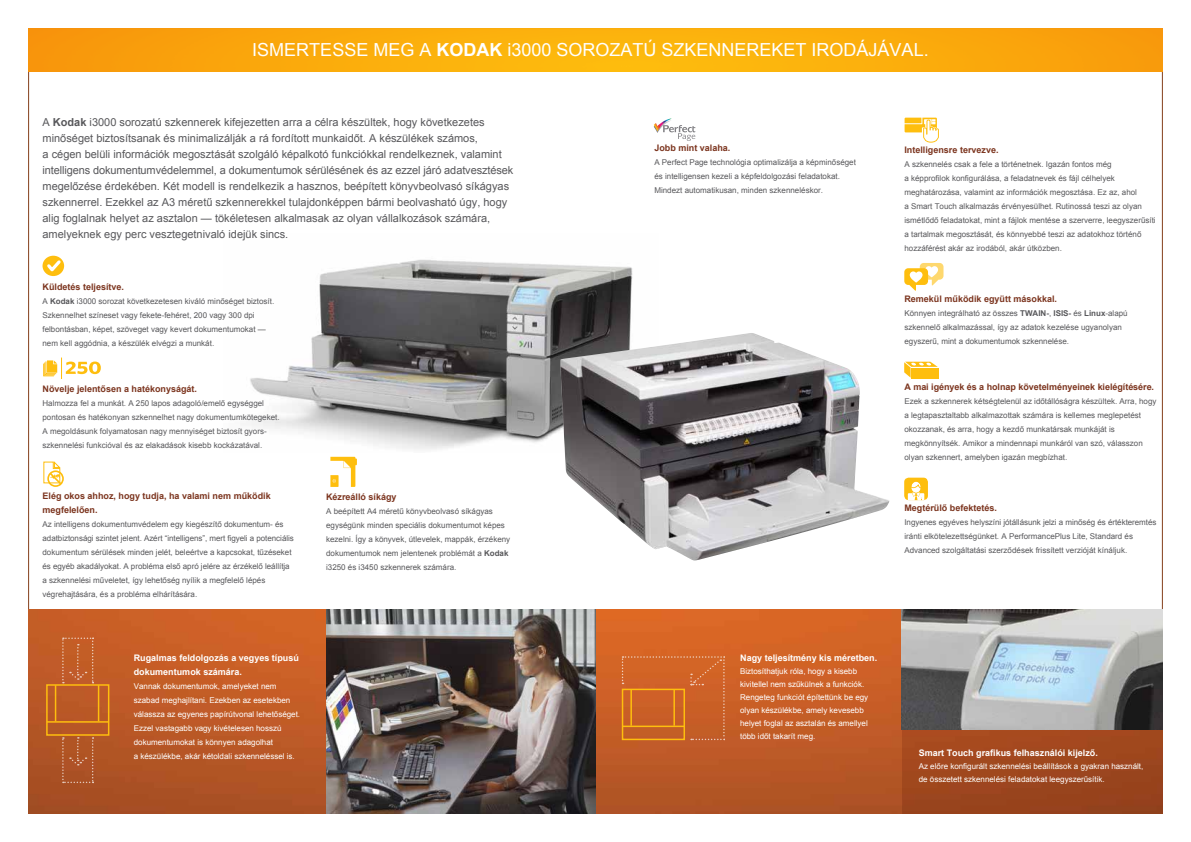
<style>
.page{position:relative;width:1191px;height:842px;background:#fff}
.page>*{position:absolute;margin:0;border:0;box-sizing:border-box;transform-origin:0 0}
.t1{font:18px "Arial";color:#fff}
.t2{font:11px/16px "Arial";color:#58585b}
.t3{font:700 9px/14px "Arial";color:#7c351f}
.t4{font:700 9px/14px "Arial";color:#fff}
.t5{font:8px/14px "Arial";color:#58585b}
.t6{font:8px/13px "Arial";color:#fff}
.s1{font-weight:700}
</style>
<div class="page">
<img style="left:28px;top:609px;width:1134px;height:205px">
<img style="left:28px;top:28px;width:1134px;height:44px">
<img style="left:250px;top:259px;width:383px;height:191px">
<img style="left:560px;top:333px;width:329px;height:227px">
<div style="left:901px;top:730px;width:261px;height:84px;background:#9e461d"></div>
<svg style="left:43px;top:461px;width:21px;height:26px"></svg>
<img style="left:326px;top:610px;width:269px;height:204px">
<img style="left:901px;top:609px;width:261px;height:120px">
<svg style="left:43px;top:256px;width:21px;height:20px"></svg>
<svg style="left:44px;top:257px;width:20px;height:18px"></svg>
<svg style="left:43px;top:358px;width:58px;height:21px"></svg>
<svg style="left:45px;top:637px;width:65px;height:146px;background:#bd5f27"></svg>
<svg style="left:904px;top:263px;width:39px;height:28px"></svg>
<div style="left:911px;top:368px;width:27px;height:10px;background:#febe0e"></div>
<svg style="left:904px;top:362px;width:33px;height:16px"></svg>
<div style="left:904px;top:478px;width:24px;height:22px;background:#febe0e;border-radius:4px"></div>
<svg style="left:908px;top:481px;width:16px;height:19px"></svg>
<svg style="left:621px;top:656px;width:104px;height:85px;background:#ce6528"></svg>
<hr style="left:622px;top:726px;width:62px;height:1px;background:#febe0e">
<hr style="left:673px;top:690px;width:2px;height:36px;background:#febe0e">
<hr style="left:630px;top:690px;width:2px;height:36px;background:#febe0e">
<svg style="left:904px;top:118px;width:35px;height:25px"></svg>
<svg style="left:653px;top:119px;width:42px;height:22px"></svg>
<svg style="left:330px;top:457px;width:27px;height:30px"></svg>
<h1 class="t1" style="left:252px;top:38px;width:198px">ISMERTESSE MEG A <span class="s1">KODAK</span></h1>
<h1 class="t1" style="left:507px;top:38px;width:423px">i3000 SOROZATÚ SZKENNEREKET IRODÁJÁVAL.</h1>
<p class="t2" style="left:43px;top:114px;width:472px">A <span class="s1">Kodak</span> i3000 sorozatú szkennerek kifejezetten arra a célra készültek, hogy következetes minőséget biztosítsanak és minimalizálják a rá fordított munkaidőt. A készülékek számos,<br>a cégen belüli információk megosztását szolgáló képalkotó funkciókkal rendelkeznek, valamint intelligens dokumentumvédelemmel, a dokumentumok sérülésének és az ezzel járó adatvesztések megelőzése érdekében. Két modell is rendelkezik a hasznos, beépített könyvbeolvasó síkágyas szkennerrel. Ezekkel az A3 méretű szkennerekkel tulajdonképpen bármi beolvasható úgy, hogy alig foglalnak helyet az asztalon — tökéletesen alkalmasak az olyan vállalkozások számára, amelyeknek egy perc vesztegetnivaló idejük sincs.</p>
<p class="t3" style="left:43px;top:280px;width:83px">Küldetés teljesítve.</p>
<p class="t5" style="left:43px;top:294px;width:233px">A <span class="s1">Kodak</span> i3000 sorozat következetesen kiváló minőséget biztosít.<br>Szkennelhet színeset vagy fekete-fehéret, 200 vagy 300 dpi felbontásban, képet, szöveget vagy kevert dokumentumokat — nem kell aggódnia, a készülék elvégzi a munkát.</p>
<p class="t3" style="left:43px;top:382px;width:156px">Növelje jelentősen a hatékonyságát.</p>
<p class="t5" style="left:43px;top:397px;width:239px">Halmozza fel a munkát. A 250 lapos adagoló/emelő egységgel pontosan és hatékonyan szkennelhet nagy dokumentumkötegeket.<br>A megoldásunk folyamatosan nagy mennyiséget biztosít gyors&shy;szkennelési funkcióval és az elakadások kisebb kockázatával.</p>
<p class="t3" style="left:43px;top:489px;width:230px">Elég okos ahhoz, hogy tudja, ha valami nem működik megfelelően.</p>
<p class="t5" style="left:43px;top:518px;width:253px">Az intelligens dokumentumvédelem egy kiegészítő dokumentum- és adatbiztonsági szintet jelent. Azért “intelligens”, mert figyeli a potenciális dokumentum sérülések minden jelét, beleértve a kapcsokat, tűzéseket és egyéb akadályokat. A probléma első apró jelére az érzékelő leállítja a szkennelési műveletet, így lehetőség nyílik a megfelelő lépés végrehajtására, és a probléma elhárítására.</p>
<p class="t4" style="left:134px;top:651px;width:167px">Rugalmas feldolgozás a vegyes típusú dokumentumok számára.</p>
<p class="t6" style="left:134px;top:680px;width:168px;line-height:14px">Vannak dokumentumok, amelyeket nem szabad meghajlítani. Ezekben az esetekben válassza az egyenes papírútvonal lehetőséget.<br>Ezzel vastagabb vagy kivételesen hosszú dokumentumokat is könnyen adagolhat<br>a készülékbe, akár kétoldali szkenneléssel is.</p>
<p class="t3" style="left:326px;top:490px;width:72px">Kézreálló síkágy</p>
<p class="t5" style="left:326px;top:504px;width:186px">A beépített A4 méretű könyvbeolvasó síkágyas egységünk minden speciális dokumentumot képes kezelni. Így a könyvek, útlevelek, mappák, érzékeny dokumentumok nem jelentenek problémát a <span class="s1">Kodak </span>i3250 és i3450 szkennerek számára.</p>
<p class="t3" style="left:654px;top:141px;width:78px">Jobb mint valaha.</p>
<p class="t5" style="left:654px;top:156px;width:203px">A Perfect Page technológia optimalizálja a képminőséget és intelligensen kezeli a képfeldolgozási feladatokat.<br>Mindezt automatikusan, minden szkenneléskor.</p>
<p class="t3" style="left:904px;top:143px;width:96px">Intelligensre tervezve.</p>
<p class="t5" style="left:904px;top:157px;width:253px">A szkennelés csak a fele a történetnek. Igazán fontos még<br>a képprofilok konfigurálása, a feladatnevek és fájl célhelyek meghatározása, valamint az információk megosztása. Ez az, ahol<br>a Smart Touch alkalmazás érvényesülhet. Rutinossá teszi az olyan ismétlődő feladatokat, mint a fájlok mentése a szerverre, leegyszerűsíti a tartalmak megosztását, és könnyebbé teszi az adatokhoz történő hozzáférést akár az irodából, akár útközben.</p>
<p class="t3" style="left:904px;top:292px;width:154px">Remekül működik együtt másokkal.</p>
<p class="t5" style="left:904px;top:306px;width:154px">Könnyen integrálható az összes <span class="s1">TWAIN -</span>, <span class="s1">ISIS</span></p>
<p class="t5" style="left:904px;top:306px;width:225px;text-indent:164px"><span class="s1">-</span> és <span class="s1">Linux</span>-alapú szkennelő alkalmazással, így az adatok kezelése ugyanolyan egyszerű, mint a dokumentumok szkennelése.</p>
<p class="t3" style="left:904px;top:380px;width:251px">A mai igények és a holnap követelményeinek kielégítésére.</p>
<p class="t5" style="left:904px;top:394px;width:253px">Ezek a szkennerek kétségtelenül az időtállóságra készültek. Arra, hogy a legtapasztaltabb alkalmazottak számára is kellemes meglepetést okozzanak, és arra, hogy a kezdő munkatársak munkáját is megkönnyítsék. Amikor a mindennapi munkáról van szó, válasszon olyan szkennert, amelyben igazán megbízhat.</p>
<p class="t3" style="left:904px;top:501px;width:94px">Megtérülő befektetés.</p>
<p class="t5" style="left:904px;top:515px;width:253px">Ingyenes egyéves helyszíni jótállásunk jelzi a minőség és értékteremtés iránti elkötelezettségünket. A PerformancePlus Lite, Standard és<br>Advanced szolgáltatási szerződések frissített verzióját kínáljuk.</p>
<p class="t4" style="left:740px;top:651px;width:139px">Nagy teljesítmény kis méretben.</p>
<p class="t6" style="left:740px;top:665px;width:130px">Biztosíthatjuk róla, hogy a kisebb kivitellel nem szűkülnek a funkciók.<br>Rengeteg funkciót építettünk be egy olyan készülékbe, amely kevesebb helyet foglal az asztalán és amellyel több időt takarít meg.</p>
<p class="t4" style="left:918px;top:746px;width:181px">Smart Touch grafikus felhasználói kijelző.</p>
<p class="t6" style="left:918px;top:760px;width:226px">Az előre konfigurált szkennelési beállítások a gyakran használt, de összetett szkennelési feladatokat leegyszerűsítik.</p>
</div>
